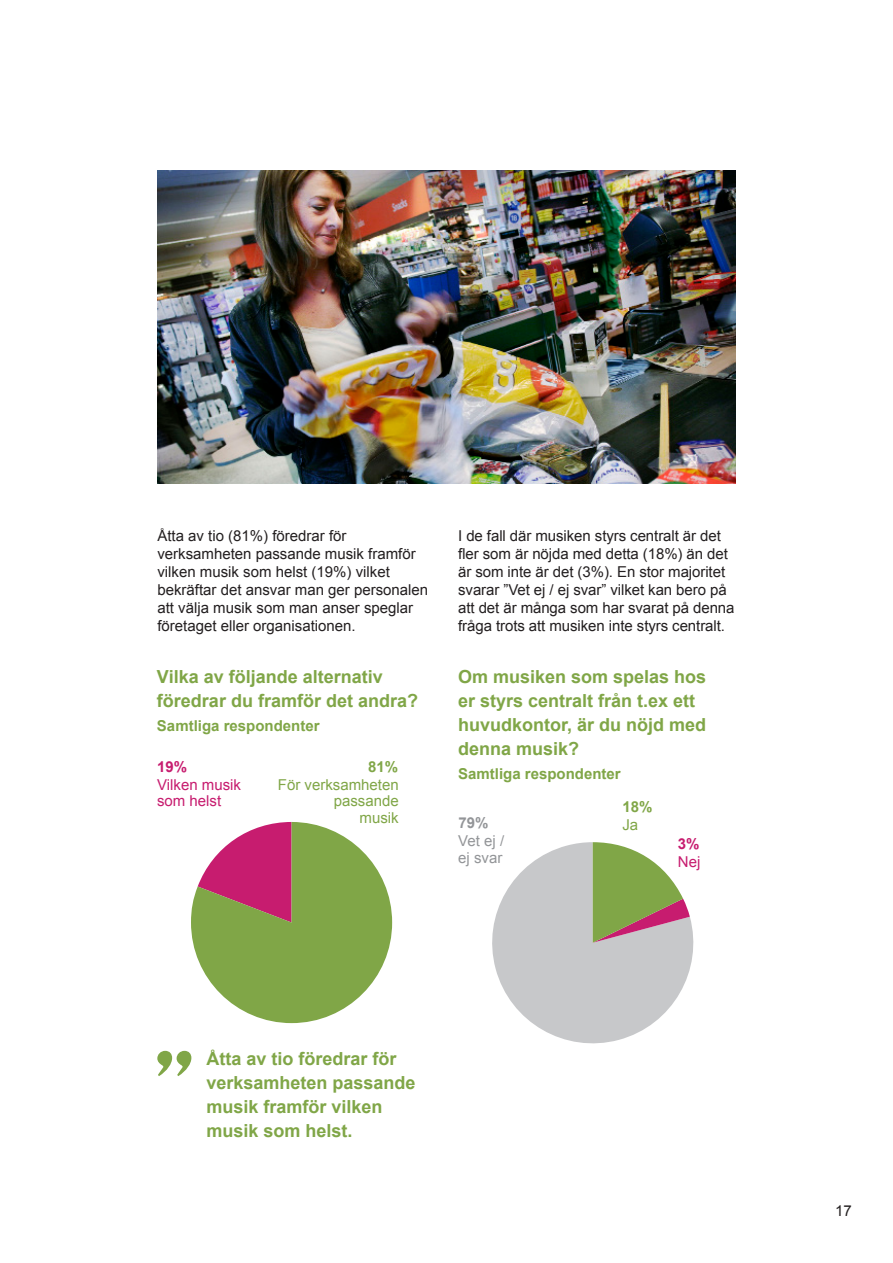
<style>
.page{position:relative;width:893px;height:1263px;background:#fff}
.page>*{position:absolute;margin:0;border:0;box-sizing:border-box;transform-origin:0 0}
.Graph_heading{font:700 18px/24px "Arial";color:#80a647}
.Pullout_quote{font:700 18px/24px "Arial";color:#80a647}
.t1{font:15px/18px "Arial";color:#231f20}
.Graph_heading-2{font:700 15px "Arial";color:#80a647}
.Graph_labels{font:15px/16.5px "Arial";color:#80a647;text-align:right}
.Graph_labels-2{font:15px/16.5px "Arial";color:#c71c6f}
.Graph_labels-3{font:15px/16.5px "Arial";color:#939598}
.Graph_percentage{font:700 15px "Arial";color:#80a647}
.Graph_percentage-2{font:700 15px "Arial";color:#c71c6f}
.Graph_percentage-3{font:700 15px "Arial";color:#939598}
</style>
<div class="page">
<img style="left:157px;top:170px;width:579px;height:313px">
<svg style="left:492px;top:842px;width:202px;height:202px;fill:#c7c8ca"></svg>
<svg style="left:593px;top:842px;width:97px;height:101px"></svg>
<svg style="left:191px;top:822px;width:201px;height:201px"></svg>
<svg style="left:157px;top:1051px;width:34px;height:25px"></svg>
<p class="t1" style="left:157px;top:527px;width:272px">Åtta av tio (81%) föredrar för verksamheten passande musik framför vilken musik som helst (19%) vilket bekräftar det ansvar man ger personalen att välja musik som man anser speglar företaget eller organisationen.</p>
<p class="t1" style="left:458px;top:527px;width:278px">I de fall där musiken styrs centralt är det fler som är nöjda med detta (18%) än det är som inte är det (3%). En stor majoritet svarar ”Vet ej / ej svar” vilket kan bero på att det är många som har svarat på denna fråga trots att musiken inte styrs centralt.</p>
<p class="Graph_heading" style="left:157px;top:666px;width:263px">Vilka av följande alternativ föredrar du framför det andra?</p>
<p class="Graph_heading-2" style="left:157px;top:716px;width:164px">Samtliga respondenter</p>
<p class="Graph_percentage-2" style="left:157px;top:756px;width:32px">19%</p>
<p class="Graph_labels-2" style="left:157px;top:776px;width:85px">Vilken musik som helst</p>
<p class="Graph_percentage" style="left:368px;top:756px;width:32px">81%</p>
<p class="Graph_labels" style="left:278px;top:776px;width:122px">För verksamheten passande<br>musik</p>
<p class="Graph_heading" style="left:458px;top:666px;width:250px">Om musiken som spelas hos er styrs centralt från t.ex ett huvudkontor, är du nöjd med denna musik?</p>
<p class="Graph_heading-2" style="left:458px;top:764px;width:164px">Samtliga respondenter</p>
<p class="Graph_percentage-3" style="left:458px;top:813px;width:32px">79%</p>
<p class="Graph_labels-3" style="left:458px;top:833px;width:47px">Vet ej / ej svar</p>
<p class="Graph_percentage" style="left:622px;top:796px;width:32px">18%</p>
<p class="Graph_labels" style="left:622px;top:817px;width:17px">Ja</p>
<p class="Graph_percentage-2" style="left:678px;top:834px;width:23px">3%</p>
<p class="Graph_labels-2" style="left:678px;top:854px;width:24px">Nej</p>
<p class="Pullout_quote" style="left:206px;top:1048px;width:211px">Åtta av tio föredrar för verksamheten passande musik framför vilken musik som helst.</p>
<p class="t1" style="left:835px;top:1202px;width:18px">17</p>
</div>
